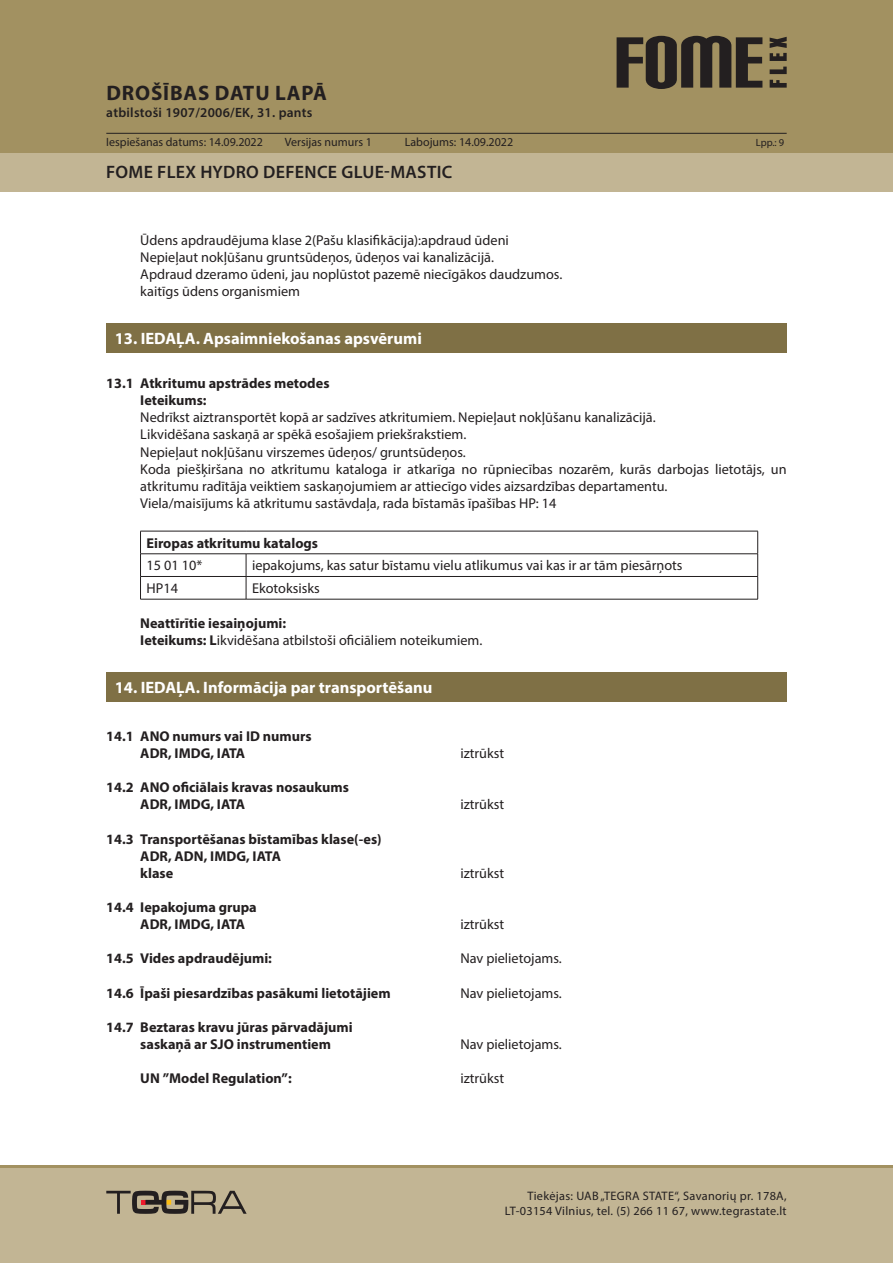
<style>
.page{position:relative;width:893px;height:1263px;background:#fff}
.page>*{position:absolute;margin:0;border:0;box-sizing:border-box;transform-origin:0 0}
.t1{font:700 21px "Myriad Pro";letter-spacing:.04em;color:#231f20}
.t2{font:600 18px "Myriad Pro";letter-spacing:.02em;color:#231f20}
.Skyrius_baltas{font:700 16.5px "Myriad Pro";color:#fff}
.Tekstas_paprastas{font:14.25px/17.1px "Myriad Pro";color:#231f20}
._1_1_skyrius_Boldas{font:700 14.25px "Myriad Pro";color:#231f20}
._1_1_skyrius_Boldas-2{font:14.25px "Myriad Pro";color:#231f20}
.Tekstas_paprastas-2{font:700 14.25px "Myriad Pro";color:#231f20}
.t3{font:600 13.5px "Myriad Pro";letter-spacing:.02em;color:#231f20}
.t4{font:12.3px/14.7px "Myriad Pro";letter-spacing:.025em;color:#231f20;text-align:right}
.t5{font:12px "Myriad Pro";color:#231f20}
.t6{font:10.5px "Myriad Pro";color:#231f20}
.s1{font-weight:700}
</style>
<div class="page">
<div style="left:0;top:0;width:893px;height:191px;background:#a29161"></div>
<div style="left:0;top:153px;width:893px;height:38px;background:#c2b594"></div>
<div style="left:0;top:1165px;width:893px;height:98px;background:#c2b594"></div>
<hr style="left:0;top:1165px;width:893px;height:2px;background:#a29161">
<svg style="left:770px;top:80px;width:17px;height:8px"></svg>
<svg style="left:770px;top:67px;width:17px;height:7px"></svg>
<svg style="left:770px;top:37px;width:17px;height:24px"></svg>
<svg style="left:617px;top:36px;width:145px;height:53px"></svg>
<svg style="left:106px;top:1191px;width:141px;height:23px"></svg>
<hr style="left:106px;top:133px;width:681px;height:1px;background:#231f20">
<div style="left:106px;top:323px;width:681px;height:30px;background:#7f7045"></div>
<hr style="left:140px;top:531px;width:106px;height:1px;background:#231f20">
<hr style="left:246px;top:531px;width:512px;height:1px;background:#231f20">
<hr style="left:140px;top:553px;width:106px;height:1px;background:#231f20">
<hr style="left:246px;top:553px;width:512px;height:1px;background:#231f20">
<hr style="left:140px;top:576px;width:106px;height:1px;background:#231f20">
<svg style="left:140px;top:531px;width:1px;height:68px"></svg>
<hr style="left:246px;top:576px;width:512px;height:1px;background:#231f20">
<svg style="left:246px;top:554px;width:1px;height:45px"></svg>
<svg style="left:757px;top:531px;width:1px;height:68px"></svg>
<hr style="left:140px;top:599px;width:106px;height:1px;background:#231f20">
<hr style="left:246px;top:599px;width:512px;height:1px;background:#231f20">
<div style="left:106px;top:672px;width:681px;height:30px;background:#7f7045"></div>
<h1 class="t1" style="left:107px;top:80px;width:222px">DROŠĪBAS DATU LAPĀ</h1>
<p class="t3" style="left:106px;top:104px;width:208px">atbilstoši 1907/2006/EK, 31. pants</p>
<p class="t5" style="left:106px;top:134px;width:158px">Iespiešanas datums: 14.09.2022</p>
<p class="t5" style="left:285px;top:134px;width:89px">Versijas numurs 1</p>
<p class="t5" style="left:405px;top:134px;width:110px">Labojums: 14.09.2022</p>
<p class="t6" style="left:756px;top:136px;width:30px">Lpp.: 9</p>
<p class="t2" style="left:106px;top:160px;width:348px">FOME FLEX HYDRO DEFENCE GLUE-MASTIC</p>
<p class="Tekstas_paprastas" style="left:140px;top:231px;width:370px">Ūdens apdraudējuma klase 2(Pašu klasifikācija):apdraud ūdeni</p>
<p class="Tekstas_paprastas" style="left:140px;top:248px;width:355px">Nepieļaut nokļūšanu gruntsūdeņos, ūdeņos vai kanalizācijā.</p>
<p class="Tekstas_paprastas" style="left:140px;top:265px;width:424px">Apdraud dzeramo ūdeni, jau noplūstot pazemē niecīgākos daudzumos.</p>
<p class="Tekstas_paprastas" style="left:140px;top:282px;width:161px">kaitīgs ūdens organismiem</p>
<p class="Skyrius_baltas" style="left:115px;top:328px;width:309px">13. IEDAĻA. Apsaimniekošanas apsvērumi</p>
<p class="_1_1_skyrius_Boldas" style="left:106px;top:374px;width:225px">13.1 Atkritumu apstrādes metodes</p>
<p class="_1_1_skyrius_Boldas" style="left:140px;top:391px;width:68px">Ieteikums:</p>
<p class="Tekstas_paprastas" style="left:140px;top:409px;width:517px">Nedrīkst aiztransportēt kopā ar sadzīves atkritumiem. Nepieļaut nokļūšanu kanalizācijā.</p>
<p class="Tekstas_paprastas" style="left:140px;top:426px;width:328px">Likvidēšana saskaņā ar spēkā esošajiem priekšrakstiem.</p>
<p class="Tekstas_paprastas" style="left:140px;top:443px;width:327px">Nepieļaut nokļūšanu virszemes ūdeņos/ gruntsūdeņos.</p>
<p class="Tekstas_paprastas" style="left:140px;top:460px;width:648px">Koda piešķiršana no atkritumu kataloga ir atkarīga no rūpniecības nozarēm, kurās darbojas lietotājs, un atkritumu radītāja veiktiem saskaņojumiem ar attiecīgo vides aizsardzības departamentu.</p>
<p class="Tekstas_paprastas" style="left:140px;top:494px;width:418px">Viela/maisījums kā atkritumu sastāvdaļa, rada bīstamās īpašības HP: 14</p>
<p class="Tekstas_paprastas-2" style="left:147px;top:534px;width:173px">Eiropas atkritumu katalogs</p>
<p class="Tekstas_paprastas" style="left:147px;top:557px;width:57px">15 01 10*</p>
<p class="Tekstas_paprastas" style="left:252px;top:557px;width:432px">iepakojums, kas satur bīstamu vielu atlikumus vai kas ir ar tām piesārņots</p>
<p class="Tekstas_paprastas" style="left:147px;top:580px;width:33px">HP14</p>
<p class="Tekstas_paprastas" style="left:252px;top:580px;width:69px">Ekotoksisks</p>
<p class="Tekstas_paprastas-2" style="left:140px;top:613px;width:147px">Neattīrītie iesaiņojumi:</p>
<p class="Tekstas_paprastas" style="left:140px;top:631px;width:343px"><span class="s1">Ieteikums: L</span>ikvidēšana atbilstoši oficiāliem noteikumiem.</p>
<p class="Skyrius_baltas" style="left:115px;top:677px;width:319px">14. IEDAĻA. Informācija par transportēšanu</p>
<p class="_1_1_skyrius_Boldas" style="left:106px;top:727px;width:207px">14.1 ANO numurs vai ID numurs</p>
<p class="_1_1_skyrius_Boldas" style="left:140px;top:744px;width:106px">ADR, IMDG, IATA</p>
<p class="_1_1_skyrius_Boldas-2" style="left:460px;top:744px;width:45px">iztrūkst</p>
<p class="_1_1_skyrius_Boldas" style="left:106px;top:778px;width:244px">14.2 ANO oficiālais kravas nosaukums</p>
<p class="_1_1_skyrius_Boldas" style="left:140px;top:795px;width:106px">ADR, IMDG, IATA</p>
<p class="_1_1_skyrius_Boldas-2" style="left:460px;top:796px;width:45px">iztrūkst</p>
<p class="_1_1_skyrius_Boldas" style="left:106px;top:829px;width:277px">14.3 Transportēšanas bīstamības klase(-es)</p>
<p class="_1_1_skyrius_Boldas" style="left:140px;top:847px;width:142px">ADR, ADN, IMDG, IATA</p>
<p class="_1_1_skyrius_Boldas" style="left:140px;top:864px;width:35px">klase</p>
<p class="_1_1_skyrius_Boldas-2" style="left:460px;top:864px;width:45px">iztrūkst</p>
<p class="_1_1_skyrius_Boldas" style="left:106px;top:898px;width:152px">14.4 Iepakojuma grupa</p>
<p class="_1_1_skyrius_Boldas" style="left:140px;top:915px;width:106px">ADR, IMDG, IATA</p>
<p class="_1_1_skyrius_Boldas-2" style="left:460px;top:915px;width:45px">iztrūkst</p>
<p class="_1_1_skyrius_Boldas" style="left:106px;top:949px;width:167px">14.5 Vides apdraudējumi:</p>
<p class="_1_1_skyrius_Boldas-2" style="left:460px;top:950px;width:103px">Nav pielietojams.</p>
<p class="_1_1_skyrius_Boldas" style="left:106px;top:983px;width:286px">14.6 Īpaši piesardzības pasākumi lietotājiem</p>
<p class="_1_1_skyrius_Boldas-2" style="left:460px;top:984px;width:103px">Nav pielietojams.</p>
<p class="_1_1_skyrius_Boldas" style="left:106px;top:1018px;width:248px">14.7 Beztaras kravu jūras pārvadājumi</p>
<p class="_1_1_skyrius_Boldas" style="left:140px;top:1035px;width:192px">saskaņā ar SJO instrumentiem</p>
<p class="_1_1_skyrius_Boldas-2" style="left:460px;top:1035px;width:103px">Nav pielietojams.</p>
<p class="_1_1_skyrius_Boldas" style="left:140px;top:1069px;width:153px">UN ”Model Regulation”:</p>
<p class="_1_1_skyrius_Boldas-2" style="left:460px;top:1069px;width:45px">iztrūkst</p>
<p class="t4" style="left:505px;top:1188px;width:283px">Tiekėjas: UAB „TEGRA STATE“, Savanorių pr. 178A,<br>LT-03154 Vilnius, tel. (5) 266 11 67, www.tegrastate.lt</p>
</div>
